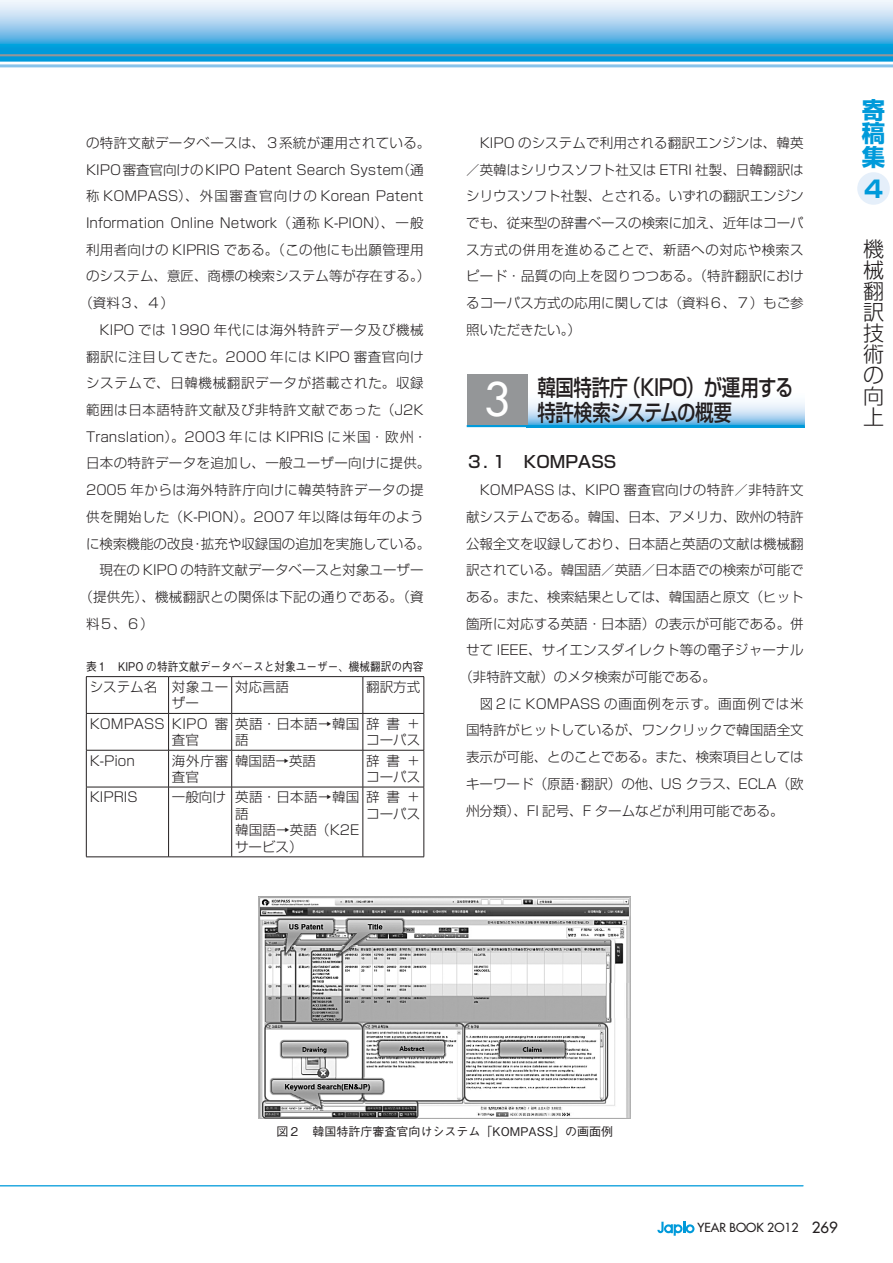
<style>
.page{position:relative;width:893px;height:1263px;background:#fff}
.page>*{position:absolute;margin:0;border:0;box-sizing:border-box;transform-origin:0 0}
.t1{font:500 45px "Futura Std";color:#fff}
.t2{font:700 23.4px/23.4px "Shin Go Pro";color:#009ada;text-align:justify}
.t3{font:500 22.5px/25.5px "Shin Go Pro";letter-spacing:-.02em;color:#231f20;scale:.82 1}
.t4{font:300 21px/21px "Shin Go Pro";color:#231f20;text-align:justify}
.t5{font:500 16.5px "Shin Go Pro";color:#231f20}
.t6{font:300 13.5px/16.5px "Shin Go Pro";color:#231f20}
.t7{font:300 13.5px "Shin Go Pro";letter-spacing:.025em;color:#231f20}
.t8{font:300 13.5px "Shin Go Pro";letter-spacing:.035em;color:#231f20}
.t9{font:300 13.5px "Shin Go Pro";letter-spacing:.04em;color:#231f20}
.t10{font:300 13.5px "Shin Go Pro";letter-spacing:.03em;color:#231f20}
.t11{font:300 13.5px "Shin Go Pro";letter-spacing:.02em;color:#231f20}
.t12{font:300 13.5px "Shin Go Pro";letter-spacing:.045em;color:#231f20}
.t13{font:300 13.5px "Shin Go Pro";letter-spacing:.05em;color:#231f20}
.t14{font:300 13.5px "Shin Go Pro";letter-spacing:.065em;color:#231f20}
.t15{font:500 12.15px "Futura Std";color:#231f20}
.t16{font:500 12px "Gothic BBB Pro";color:#231f20;scale:.89 1}
.t17{font:500 12px "Gothic BBB Pro";color:#231f20}
.s1{font-size:15px}
</style>
<div class="page">
<hr style="left:0;top:49px;width:893px;height:4px;background:#009ada">
<hr style="left:0;top:1185px;width:803px;height:1px;background:#009ada">
<svg style="left:657px;top:1222px;width:37px;height:14px"></svg>
<div style="left:857px;top:172px;width:33px;height:33px;background:#e5effa;border-radius:50%"></div>
<svg style="left:0;top:0;width:893px;height:49px"></svg>
<svg style="left:0;top:53px;width:893px;height:15px"></svg>
<hr style="left:86px;top:676px;width:83px;height:1px;background:#231f20">
<hr style="left:86px;top:677px;width:1px;height:36px;background:#231f20">
<hr style="left:169px;top:676px;width:63px;height:1px;background:#231f20">
<hr style="left:168px;top:677px;width:1px;height:36px;background:#231f20">
<hr style="left:232px;top:676px;width:131px;height:1px;background:#231f20">
<hr style="left:231px;top:677px;width:1px;height:36px;background:#231f20">
<hr style="left:363px;top:676px;width:61px;height:1px;background:#231f20">
<hr style="left:363px;top:677px;width:1px;height:36px;background:#231f20">
<hr style="left:424px;top:677px;width:1px;height:36px;background:#231f20">
<hr style="left:86px;top:713px;width:83px;height:1px;background:#231f20">
<hr style="left:86px;top:714px;width:1px;height:36px;background:#231f20">
<hr style="left:169px;top:713px;width:63px;height:1px;background:#231f20">
<hr style="left:168px;top:714px;width:1px;height:36px;background:#231f20">
<hr style="left:232px;top:713px;width:131px;height:1px;background:#231f20">
<hr style="left:231px;top:714px;width:1px;height:36px;background:#231f20">
<hr style="left:363px;top:713px;width:61px;height:1px;background:#231f20">
<hr style="left:363px;top:714px;width:1px;height:36px;background:#231f20">
<hr style="left:424px;top:714px;width:1px;height:36px;background:#231f20">
<hr style="left:86px;top:750px;width:83px;height:1px;background:#231f20">
<hr style="left:86px;top:750px;width:1px;height:37px;background:#231f20">
<hr style="left:169px;top:750px;width:63px;height:1px;background:#231f20">
<hr style="left:168px;top:750px;width:1px;height:37px;background:#231f20">
<hr style="left:232px;top:750px;width:131px;height:1px;background:#231f20">
<hr style="left:231px;top:750px;width:1px;height:37px;background:#231f20">
<hr style="left:363px;top:750px;width:61px;height:1px;background:#231f20">
<hr style="left:363px;top:750px;width:1px;height:37px;background:#231f20">
<hr style="left:424px;top:750px;width:1px;height:37px;background:#231f20">
<hr style="left:86px;top:787px;width:83px;height:1px;background:#231f20">
<hr style="left:86px;top:787px;width:1px;height:70px;background:#231f20">
<hr style="left:169px;top:787px;width:63px;height:1px;background:#231f20">
<hr style="left:168px;top:787px;width:1px;height:70px;background:#231f20">
<hr style="left:232px;top:787px;width:131px;height:1px;background:#231f20">
<hr style="left:231px;top:787px;width:1px;height:70px;background:#231f20">
<hr style="left:363px;top:787px;width:61px;height:1px;background:#231f20">
<hr style="left:363px;top:787px;width:1px;height:70px;background:#231f20">
<hr style="left:424px;top:787px;width:1px;height:70px;background:#231f20">
<hr style="left:86px;top:856px;width:83px;height:1px;background:#231f20">
<hr style="left:169px;top:856px;width:63px;height:1px;background:#231f20">
<hr style="left:232px;top:856px;width:131px;height:1px;background:#231f20">
<hr style="left:363px;top:856px;width:61px;height:1px;background:#231f20">
<svg style="left:527px;top:375px;width:277px;height:50px"></svg>
<div style="left:467px;top:375px;width:60px;height:52px;background:#949698"></div>
<hr style="left:467px;top:425px;width:337px;height:2px;background:#009ada">
<img style="left:259px;top:897px;width:372px;height:222px">
<p class="t7" style="left:86px;top:132px;width:346px">の特許文献データベースは、３系統が運用されている。</p>
<p class="t6" style="left:86px;top:160px;width:339px">KIPO審査官向けのKIPO Patent Search System（通</p>
<p class="t6" style="left:86px;top:186px;width:339px">称 KOMPASS）、外国審査官向けの Korean Patent</p>
<p class="t6" style="left:86px;top:213px;width:339px">Information Online Network（通称 K-PION）、一般</p>
<p class="t7" style="left:86px;top:239px;width:339px">利用者向けの KIPRIS である。（この他にも出願管理用</p>
<p class="t6" style="left:86px;top:266px;width:346px">のシステム、意匠、商標の検索システム等が存在する。）</p>
<p class="t6" style="left:79px;top:293px;width:96px">（資料３、４）</p>
<p class="t9" style="left:100px;top:319px;width:325px">KIPO では 1990 年代には海外特許データ及び機械</p>
<p class="t9" style="left:86px;top:345px;width:339px">翻訳に注目してきた。2000 年には KIPO 審査官向け</p>
<p class="t13" style="left:86px;top:372px;width:339px">システムで、日韓機械翻訳データが搭載された。収録</p>
<p class="t12" style="left:86px;top:399px;width:339px">範囲は日本語特許文献及び非特許文献であった（J2K</p>
<p class="t6" style="left:86px;top:427px;width:342px">Translation）。2003 年には KIPRIS に米国・欧州・</p>
<p class="t7" style="left:86px;top:452px;width:346px">日本の特許データを追加し、一般ユーザー向けに提供。</p>
<p class="t8" style="left:86px;top:479px;width:339px">2005 年からは海外特許庁向けに韓英特許データの提</p>
<p class="t8" style="left:86px;top:506px;width:339px">供を開始した（K-PION）。2007 年以降は毎年のよう</p>
<p class="t6" style="left:86px;top:533px;width:346px">に検索機能の改良・拡充や収録国の追加を実施している。</p>
<p class="t6" style="left:100px;top:560px;width:325px">現在の KIPO の特許文献データベースと対象ユーザー</p>
<p class="t7" style="left:79px;top:586px;width:346px">（提供先）、機械翻訳との関係は下記の通りである。（資</p>
<p class="t6" style="left:86px;top:614px;width:69px">料５、６）</p>
<p class="t16" style="left:86px;top:656px;width:381px">表１　KIPO の特許文献データベースと対象ユーザー、機械翻訳の内容</p>
<p class="t6" style="left:172px;top:677px;width:58px;text-indent:-82px">システム名 対象ユーザー</p>
<p class="t6" style="left:235px;top:677px;width:55px">対応言語</p>
<p class="t6" style="left:366px;top:677px;width:56px">翻訳方式</p>
<p class="t6" style="left:172px;top:714px;width:58px;text-indent:-82px">KOMPASS KIPO 審査官</p>
<p class="t6" style="left:235px;top:714px;width:126px">英語・日本語→韓国語</p>
<p class="t6" style="left:366px;top:714px;width:56px">辞書＋コーパス</p>
<p class="t6" style="left:90px;top:750px;width:47px">K-Pion</p>
<p class="t6" style="left:172px;top:750px;width:58px">海外庁審査官</p>
<p class="t6" style="left:235px;top:750px;width:82px">韓国語→英語</p>
<p class="t6" style="left:366px;top:750px;width:56px">辞書＋コーパス</p>
<p class="t6" style="left:90px;top:787px;width:49px">KIPRIS</p>
<p class="t6" style="left:235px;top:787px;width:126px;text-indent:-63px">一般向け 英語・日本語→韓国語<br>韓国語→英語 （K2Eサービス）</p>
<p class="t6" style="left:366px;top:787px;width:56px">辞書＋コーパス</p>
<p class="t6" style="left:466px;top:128px;width:339px;line-height:26.7px;text-align:justify;text-indent:14px">KIPO のシステムで利用される翻訳エンジンは、韓英／英韓はシリウスソフト社又は ETRI 社製、日韓翻訳はシリウスソフト社製、とされる。いずれの翻訳エンジンでも、従来型の辞書ベースの検索に加え、近年はコーパス方式の併用を進めることで、新語への対応や検索スピード・品質の向上を図りつつある。（特許翻訳におけるコーパス方式の応用に関しては（資料６、７）もご参照いただきたい。）</p>
<h1 class="t1" style="left:484px;top:372px;width:28px">3</h1>
<h3 class="t3" style="left:537px;top:372px;width:314px">韓国特許庁（KIPO）が運用する特許検索システムの概要</h3>
<p class="t5" style="left:466px;top:448px;width:152px">３．１　KOMPASS</p>
<p class="t10" style="left:480px;top:479px;width:325px">KOMPASS は、KIPO 審査官向けの特許／非特許文</p>
<p class="t6" style="left:466px;top:507px;width:339px">献システムである。韓国、日本、アメリカ、欧州の特許</p>
<p class="t6" style="left:466px;top:533px;width:339px">公報全文を収録しており、日本語と英語の文献は機械翻</p>
<p class="t6" style="left:466px;top:560px;width:339px">訳されている。韓国語／英語／日本語での検索が可能で</p>
<p class="t6" style="left:466px;top:587px;width:339px">ある。また、検索結果としては、韓国語と原文（ヒット</p>
<p class="t6" style="left:466px;top:614px;width:339px">箇所に対応する英語・日本語）の表示が可能である。併</p>
<p class="t11" style="left:466px;top:639px;width:339px">せて IEEE、サイエンスダイレクト等の電子ジャーナル</p>
<p class="t6" style="left:459px;top:667px;width:258px">（非特許文献）のメタ検索が可能である。</p>
<p class="t14" style="left:480px;top:692px;width:325px">図２に KOMPASS の画面例を示す。画面例では米</p>
<p class="t6" style="left:466px;top:720px;width:339px">国特許がヒットしているが、ワンクリックで韓国語全文</p>
<p class="t6" style="left:466px;top:747px;width:339px">表示が可能、とのことである。また、検索項目としては</p>
<p class="t6" style="left:466px;top:774px;width:339px">キーワード（原語・翻訳）の他、US クラス、ECLA（欧</p>
<p class="t6" style="left:466px;top:800px;width:319px">州分類）、FI 記号、F タームなどが利用可能である。</p>
<h2 class="t2" style="left:862px;top:96px;width:25px">寄稿集</h2>
<h2 class="t2" style="left:864px;top:174px;width:21px">4</h2>
<h3 class="t4" style="left:863px;top:236px;width:22px">機械翻訳技術の向上</h3>
<p class="t17" style="left:277px;top:1122px;width:338px">図２　韓国特許庁審査官向けシステム「KOMPASS」の画面例</p>
<p class="t15" style="left:697px;top:1220px;width:142px">YEAR BOOK 2O12 <span class="s1">269</span></p>
</div>
